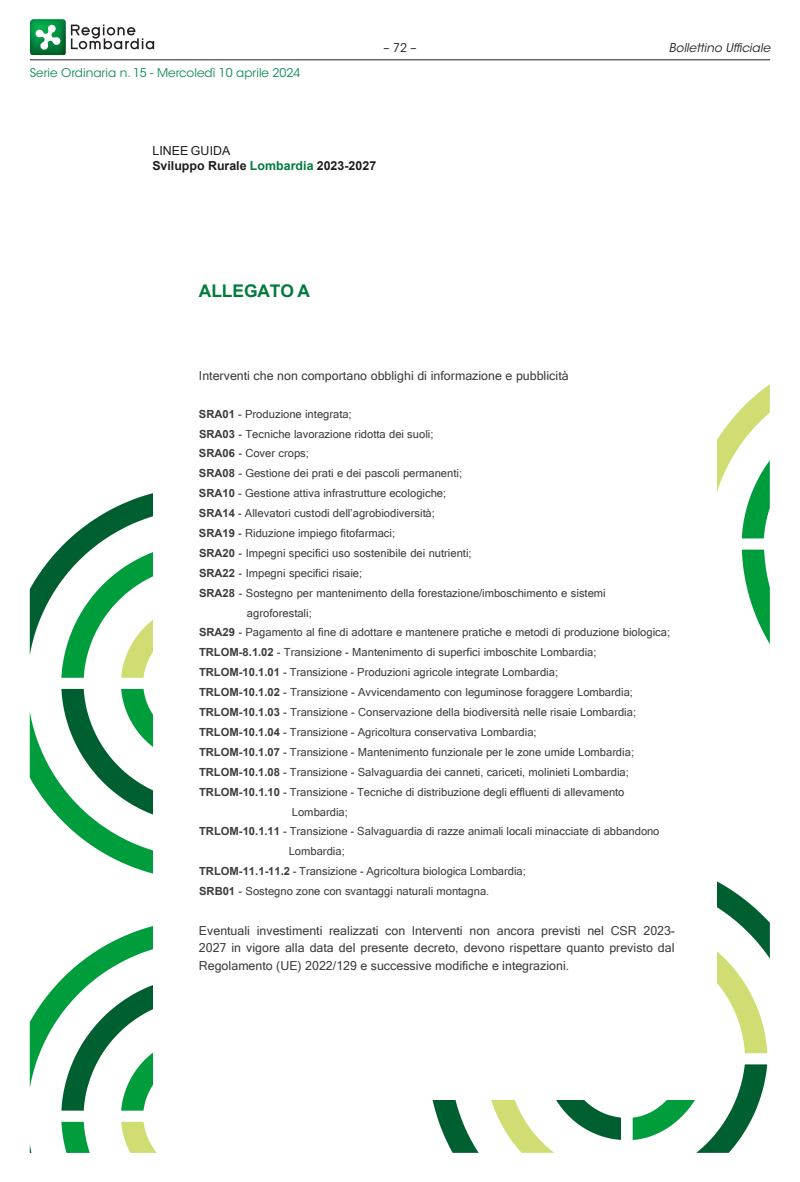
<style>
.page{position:relative;width:800px;height:1182px;background:#fff}
.page>*{position:absolute;margin:0;border:0;box-sizing:border-box;transform-origin:0 0}
.t1{font:700 17.4px "Arial";letter-spacing:-.01em;color:#007b3c}
.t2{font:12.3px/17.4px "Microsoft Sans Serif";color:#3c3c3b;text-align:justify}
.t3{font:700 12.3px/14.9px "Arial";color:#1d1d1b}
.t4{font:12px "ITC Avant Garde Std";color:#108c56}
.t5{font:italic 12px "ITC Avant Garde Std";color:#231f20}
.t6{font:12px "ITC Avant Garde Std";color:#231f20}
.t7{font:11.25px "Microsoft Sans Serif";letter-spacing:.005em;color:#3c3c3b}
.s1{font-weight:400}
.s2{color:#007b3c}
.s3{font-family:"Arial";font-weight:700}
</style>
<div class="page">
<svg style="left:71px;top:25px;width:83px;height:24px"></svg>
<img style="left:30px;top:19px;width:36px;height:36px">
<svg style="left:35px;top:24px;width:26px;height:26px"></svg>
<hr style="left:30px;top:59px;width:740px;height:1px;background:#231f20">
<svg style="left:30px;top:493px;width:123px;height:184px"></svg>
<svg style="left:717px;top:385px;width:52px;height:153px"></svg>
<svg style="left:30px;top:688px;width:123px;height:186px"></svg>
<svg style="left:717px;top:881px;width:52px;height:172px"></svg>
<svg style="left:741px;top:549px;width:28px;height:94px"></svg>
<svg style="left:697px;top:1064px;width:70px;height:88px"></svg>
<svg style="left:30px;top:926px;width:678px;height:213px"></svg>
<svg style="left:61px;top:975px;width:137px;height:135px"></svg>
<svg style="left:428px;top:1099px;width:50px;height:53px"></svg>
<svg style="left:484px;top:1099px;width:137px;height:53px"></svg>
<div style="left:153px;top:230px;width:563px;height:869px;background:#fff"></div>
<svg style="left:61px;top:1121px;width:29px;height:31px"></svg>
<svg style="left:121px;top:1121px;width:36px;height:31px"></svg>
<p class="t4" style="left:30px;top:65px;width:272px">Serie Ordinaria n. 15 - Mercoledì 10 aprile 2024</p>
<p class="t6" style="left:383px;top:40px;width:34px">– 72 –</p>
<p class="t5" style="left:668px;top:40px;width:103px">Bollettino Ufficiale</p>
<p class="t3" style="left:152px;top:143px;width:225px"><span class="s1">LINEE GUIDA<br></span>Sviluppo Rurale <span class="s2">Lombardia</span> 2023-2027</p>
<p class="t1" style="left:199px;top:279px;width:113px">ALLEGATO A</p>
<p class="t2" style="left:199px;top:367px;width:371px">Interventi che non comportano obblighi di informazione e pubblicità</p>
<p class="t7" style="left:199px;top:406px;width:154px"><span class="s3">SRA01</span> - Produzione integrata;</p>
<p class="t7" style="left:199px;top:426px;width:236px"><span class="s3">SRA03</span> - Tecniche lavorazione ridotta dei suoli;</p>
<p class="t7" style="left:199px;top:446px;width:111px"><span class="s3">SRA06</span> - Cover crops;</p>
<p class="t7" style="left:199px;top:466px;width:264px"><span class="s3">SRA08</span> - Gestione dei prati e dei pascoli permanenti;</p>
<p class="t7" style="left:199px;top:486px;width:249px"><span class="s3">SRA10</span> - Gestione attiva infrastrutture ecologiche;</p>
<p class="t7" style="left:199px;top:506px;width:237px"><span class="s3">SRA14</span> - Allevatori custodi dell’agrobiodiversità;</p>
<p class="t7" style="left:199px;top:526px;width:198px"><span class="s3">SRA19</span> - Riduzione impiego fitofarmaci;</p>
<p class="t7" style="left:199px;top:545px;width:274px"><span class="s3">SRA20</span> - Impegni specifici uso sostenibile dei nutrienti;</p>
<p class="t7" style="left:199px;top:565px;width:165px"><span class="s3">SRA22</span> - Impegni specifici risaie;</p>
<p class="t7" style="left:199px;top:585px;width:408px"><span class="s3">SRA28</span> - Sostegno per mantenimento della forestazione/imboschimento e sistemi</p>
<p class="t7" style="left:247px;top:605px;width:66px">agroforestali;</p>
<p class="t7" style="left:199px;top:625px;width:472px"><span class="s3">SRA29</span> - Pagamento al fine di adottare e mantenere pratiche e metodi di produzione biologica;</p>
<p class="t7" style="left:199px;top:645px;width:399px"><span class="s3">TRLOM-8.1.02</span> - Transizione - Mantenimento di superfici imboschite Lombardia;</p>
<p class="t7" style="left:199px;top:664px;width:360px"><span class="s3">TRLOM-10.1.01</span> - Transizione - Produzioni agricole integrate Lombardia;</p>
<p class="t7" style="left:199px;top:685px;width:435px"><span class="s3">TRLOM-10.1.02</span> - Transizione - Avvicendamento con leguminose foraggere Lombardia;</p>
<p class="t7" style="left:199px;top:704px;width:438px"><span class="s3">TRLOM-10.1.03</span> - Transizione - Conservazione della biodiversità nelle risaie Lombardia;</p>
<p class="t7" style="left:199px;top:724px;width:339px"><span class="s3">TRLOM-10.1.04</span> - Transizione - Agricoltura conservativa Lombardia;</p>
<p class="t7" style="left:199px;top:744px;width:436px"><span class="s3">TRLOM-10.1.07</span> - Transizione - Mantenimento funzionale per le zone umide Lombardia;</p>
<p class="t7" style="left:199px;top:764px;width:431px"><span class="s3">TRLOM-10.1.08</span> - Transizione - Salvaguardia dei canneti, cariceti, molinieti Lombardia;</p>
<p class="t7" style="left:199px;top:784px;width:427px"><span class="s3">TRLOM-10.1.10</span> - Transizione - Tecniche di distribuzione degli effluenti di allevamento</p>
<p class="t7" style="left:292px;top:804px;width:58px">Lombardia;</p>
<p class="t7" style="left:199px;top:824px;width:462px"><span class="s3">TRLOM-10.1.11</span> - Transizione - Salvaguardia di razze animali locali minacciate di abbandono</p>
<p class="t7" style="left:288px;top:843px;width:58px">Lombardia;</p>
<p class="t7" style="left:199px;top:863px;width:328px"><span class="s3">TRLOM-11.1-11.2</span> - Transizione - Agricoltura biologica Lombardia;</p>
<p class="t7" style="left:199px;top:883px;width:291px"><span class="s3">SRB01</span> - Sostegno zone con svantaggi naturali montagna.</p>
<p class="t2" style="left:199px;top:921px;width:477px">Eventuali investimenti realizzati con Interventi non ancora previsti nel CSR 2023- 2027 in vigore alla data del presente decreto, devono rispettare quanto previsto dal Regolamento (UE) 2022/129 e successive modifiche e integrazioni.</p>
</div>
